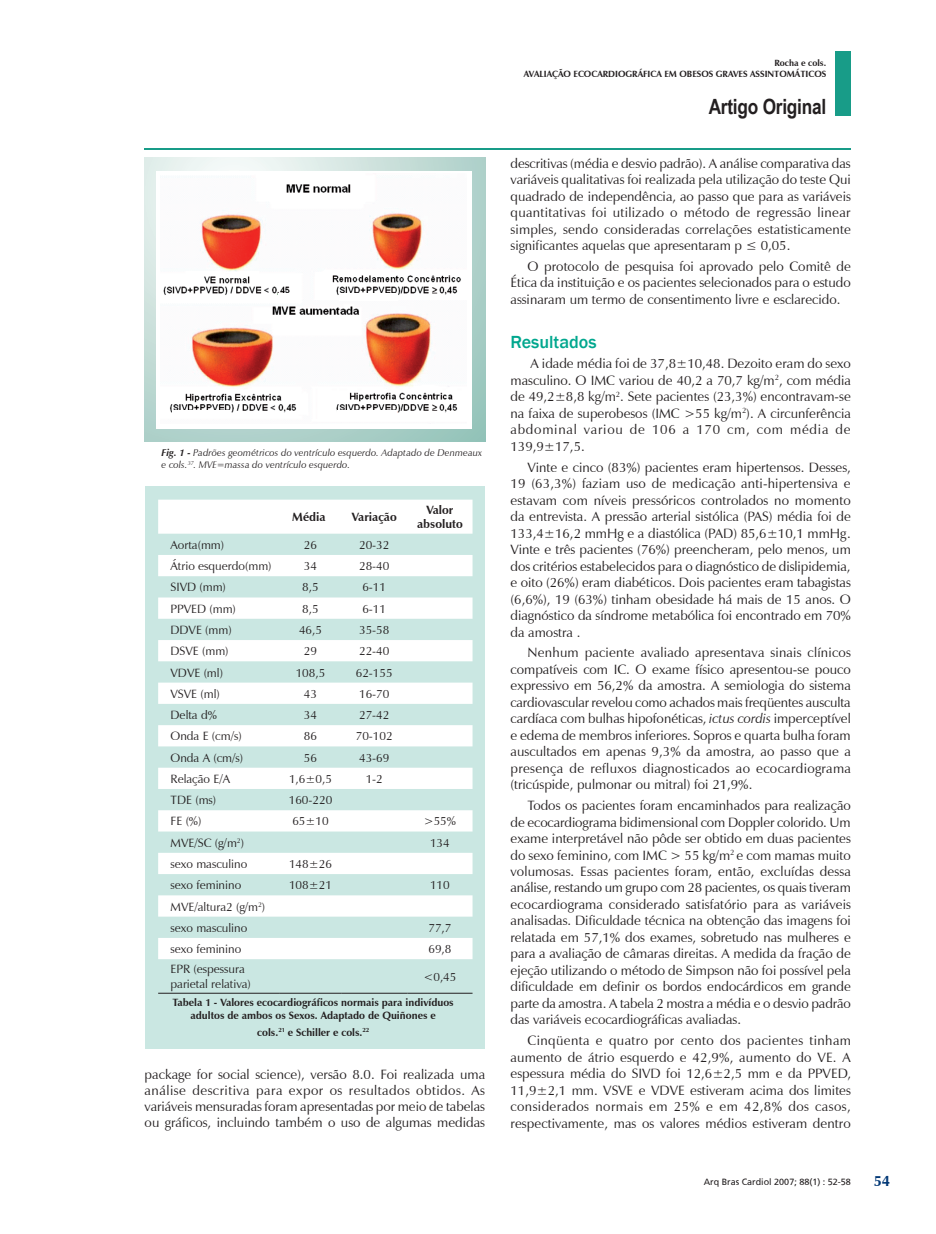
<style>
.page{position:relative;width:936px;height:1234px;background:#fff}
.page>*{position:absolute;margin:0;border:0;box-sizing:border-box;transform-origin:0 0}
.t1{font:700 21px "Arial Narrow";letter-spacing:-.01em;color:#231f20}
.t2{font:500 18px "Franklin Gothic";color:#00a78e}
.t3{font:700 15px "Zapf Humanist 601 BT";color:#013775}
.t4{font:13.5px/16.5px "Zapf Humanist 601 BT";color:#231f20;text-align:justify}
.t5{font:12px/21.3px "Zapf Humanist 601 BT";color:#231f20}
.t6{font:700 12px/14.4px "Zapf Humanist 601 BT";color:#231f20;text-align:center}
.t7{font:700 10.5px/12.6px "Zapf Humanist 601 BT";color:#231f20;text-align:center}
.t8{font:italic 9.75px/11.7px "Zapf Humanist 601 BT";letter-spacing:.01em;color:#231f20}
.t9{font:700 9px "Zapf Humanist 601 BT";color:#231f20}
.t10{font:9px "Frutiger";color:#231f20}
.s1{font-weight:700}
.s2{font-style:italic}
</style>
<div class="page">
<hr style="left:145px;top:148px;width:705px;height:1px;background:#189c88">
<div style="left:835px;top:51px;width:16px;height:65px;background:#189c88"></div>
<div style="left:145px;top:486px;width:340px;height:562px;background:#cae7e2"></div>
<svg style="left:158px;top:499px;width:314px;height:459px;fill:#fff"></svg>
<hr style="left:158px;top:992px;width:122px;height:1px;background:#231f20">
<hr style="left:280px;top:992px;width:61px;height:1px;background:#231f20">
<hr style="left:341px;top:992px;width:66px;height:1px;background:#231f20">
<hr style="left:407px;top:992px;width:65px;height:1px;background:#231f20">
<svg style="left:145px;top:157px;width:340px;height:284px;background:#c0dbd5"></svg>
<div style="left:156px;top:171px;width:316px;height:257px;background:#fff"></div>
<img style="left:163px;top:184px;width:298px;height:229px">
<div style="left:337px;top:410px;width:59px;height:8px;background:#fff"></div>
<div style="left:339px;top:293px;width:58px;height:8px;background:#fff"></div>
<div style="left:173px;top:410px;width:58px;height:8px;background:#fff"></div>
<div style="left:279px;top:293px;width:20px;height:8px;background:#fff"></div>
<p class="t8" style="left:162px;top:447px;width:322px"><span class="s1">Fig. 1 -</span> Padrões geométricos do ventrículo esquerdo. Adaptado de Denmeaux e cols.<sup>37</sup>. MVE=massa do ventrículo esquerdo.</p>
<p class="t6" style="left:292px;top:509px;width:35px">Média</p>
<p class="t6" style="left:352px;top:509px;width:46px">Variação</p>
<p class="t6" style="left:417px;top:502px;width:47px">Valor absoluto</p>
<p class="t5" style="left:170px;top:534px;width:55px">Aorta(mm)</p>
<p class="t5" style="left:304px;top:534px;width:15px">26</p>
<p class="t5" style="left:359px;top:534px;width:32px">20-32</p>
<p class="t5" style="left:170px;top:555px;width:103px">Átrio esquerdo(mm)</p>
<p class="t5" style="left:304px;top:555px;width:15px">34</p>
<p class="t5" style="left:359px;top:555px;width:32px">28-40</p>
<p class="t5" style="left:170px;top:576px;width:57px">SIVD (mm)</p>
<p class="t5" style="left:302px;top:576px;width:18px">8,5</p>
<p class="t5" style="left:362px;top:576px;width:25px">6-11</p>
<p class="t5" style="left:170px;top:597px;width:67px">PPVED (mm)</p>
<p class="t5" style="left:302px;top:597px;width:18px">8,5</p>
<p class="t5" style="left:362px;top:597px;width:25px">6-11</p>
<p class="t5" style="left:170px;top:619px;width:63px">DDVE (mm)</p>
<p class="t5" style="left:299px;top:619px;width:25px">46,5</p>
<p class="t5" style="left:359px;top:619px;width:32px">35-58</p>
<p class="t5" style="left:170px;top:640px;width:60px">DSVE (mm)</p>
<p class="t5" style="left:304px;top:640px;width:15px">29</p>
<p class="t5" style="left:359px;top:640px;width:32px">22-40</p>
<p class="t5" style="left:170px;top:661px;width:54px">VDVE (ml)</p>
<p class="t5" style="left:296px;top:661px;width:31px">108,5</p>
<p class="t5" style="left:356px;top:661px;width:38px">62-155</p>
<p class="t5" style="left:170px;top:683px;width:51px">VSVE (ml)</p>
<p class="t5" style="left:304px;top:683px;width:15px">43</p>
<p class="t5" style="left:359px;top:683px;width:32px">16-70</p>
<p class="t5" style="left:170px;top:704px;width:48px">Delta d%</p>
<p class="t5" style="left:304px;top:704px;width:15px">34</p>
<p class="t5" style="left:359px;top:704px;width:32px">27-42</p>
<p class="t5" style="left:170px;top:725px;width:73px">Onda E (cm/s)</p>
<p class="t5" style="left:304px;top:725px;width:15px">86</p>
<p class="t5" style="left:356px;top:725px;width:38px">70-102</p>
<p class="t5" style="left:170px;top:746px;width:74px">Onda A (cm/s)</p>
<p class="t5" style="left:304px;top:746px;width:15px">56</p>
<p class="t5" style="left:359px;top:746px;width:32px">43-69</p>
<p class="t5" style="left:170px;top:768px;width:61px">Relação E/A</p>
<p class="t5" style="left:289px;top:768px;width:44px">1,6±0,5</p>
<p class="t5" style="left:365px;top:768px;width:19px">1-2</p>
<p class="t5" style="left:170px;top:789px;width:47px">TDE (ms)</p>
<p class="t5" style="left:289px;top:789px;width:45px">160-220</p>
<p class="t5" style="left:170px;top:810px;width:32px">FE (%)</p>
<p class="t5" style="left:292px;top:810px;width:38px">65±10</p>
<p class="t5" style="left:423px;top:810px;width:34px">&gt;55%</p>
<p class="t5" style="left:170px;top:831px;width:75px">MVE/SC (g/m<sup>2</sup>)</p>
<p class="t5" style="left:430px;top:831px;width:21px">134</p>
<p class="t5" style="left:170px;top:853px;width:78px">sexo masculino</p>
<p class="t5" style="left:289px;top:853px;width:44px">148±26</p>
<p class="t5" style="left:170px;top:874px;width:72px">sexo feminino</p>
<p class="t5" style="left:289px;top:874px;width:44px">108±21</p>
<p class="t5" style="left:430px;top:874px;width:21px">110</p>
<p class="t5" style="left:170px;top:895px;width:96px">MVE/altura2 (g/m<sup>2</sup>) sexo masculino</p>
<p class="t5" style="left:428px;top:916px;width:25px">77,7</p>
<p class="t5" style="left:170px;top:938px;width:72px">sexo feminino</p>
<p class="t5" style="left:428px;top:938px;width:25px">69,8</p>
<p class="t5" style="left:170px;top:961px;width:82px;line-height:14.4px">EPR (espessura parietal relativa)</p>
<p class="t5" style="left:423px;top:965px;width:35px">&lt;0,45</p>
<p class="t7" style="left:173px;top:996px;width:282px">Tabela 1 - Valores ecocardiográficos normais para indivíduos adultos de ambos os Sexos. Adaptado de Quiñones e</p>
<p class="t7" style="left:257px;top:1025px;width:113px">cols.<sup>21</sup> e Schiller e cols.<sup>22</sup></p>
<p class="t4" style="left:145px;top:1065px;width:342px">package for social science), versão 8.0. Foi realizada uma análise descritiva para expor os resultados obtidos. As variáveis mensuradas foram apresentadas por meio de tabelas ou gráficos, incluindo também o uso de algumas medidas</p>
<p class="t9" style="left:774px;top:57px;width:53px">Rocha e cols.</p>
<p class="t9" style="left:523px;top:68px;width:62px">Avaliação Ecocar</p>
<p class="t9" style="left:608px;top:68px;width:14px">diogr</p>
<p class="t9" style="left:637px;top:68px;width:16px">áfica</p>
<p class="t9" style="left:664px;top:68px;width:163px">em Obesos Graves Assintomáticos</p>
<h1 class="t1" style="left:708px;top:90px;width:119px">Artigo Original</h1>
<p class="t4" style="left:510px;top:155px;width:342px">descritivas (média e desvio padrão). A análise comparativa das variáveis qualitativas foi realizada pela utilização do teste Qui quadrado de independência, ao passo que para as variáveis quantitativas foi utilizado o método de regressão linear simples, sendo consideradas correlações estatisticamente significantes aquelas que apresentaram p ≤ 0,05.</p>
<p class="t4" style="left:510px;top:258px;width:342px;text-indent:17px">O protocolo de pesquisa foi aprovado pelo Comitê de Ética da instituição e os pacientes selecionados para o estudo assinaram um termo de consentimento livre e esclarecido.</p>
<h2 class="t2" style="left:510px;top:330px;width:88px">Resultados</h2>
<p class="t4" style="left:510px;top:355px;width:342px;text-indent:20px">A idade média foi de 37,8±10,48. Dezoito eram do sexo masculino. O IMC variou de 40,2 a 70,7 kg/m<sup>2</sup>, com média de 49,2±8,8 kg/m<sup>2</sup>. Sete pacientes (23,3%) encontravam-se na faixa de superobesos (IMC &gt;55 kg/m<sup>2</sup>). A circunferência abdominal variou de 106 a 170 cm, com média de 139,9±17,5.</p>
<p class="t4" style="left:510px;top:458px;width:342px;text-indent:17px">Vinte e cinco (83%) pacientes eram hipertensos. Desses, 19 (63,3%) faziam uso de medicação anti-hipertensiva e estavam com níveis pressóricos controlados no momento da entrevista. A pressão arterial sistólica (PAS) média foi de 133,4±16,2 mmHg e a diastólica (PAD) 85,6±10,1 mmHg.<br>Vinte e três pacientes (76%) preencheram, pelo menos, um dos critérios estabelecidos para o diagnóstico de dislipidemia, e oito (26%) eram diabéticos. Dois pacientes eram tabagistas (6,6%), 19 (63%) tinham obesidade há mais de 15 anos. O diagnóstico da síndrome metabólica foi encontrado em 70% da amostra .</p>
<p class="t4" style="left:510px;top:644px;width:342px;text-indent:17px">Nenhum paciente avaliado apresentava sinais clínicos compatíveis com IC. O exame físico apresentou-se pouco expressivo em 56,2% da amostra. A semiologia do sistema cardiovascular revelou como achados mais freqüentes ausculta cardíaca com bulhas hipofonéticas, <span class="s2">ictus cordis</span> imperceptível e edema de membros inferiores. Sopros e quarta bulha foram auscultados em apenas 9,3% da amostra, ao passo que a presença de refluxos diagnosticados ao ecocardiograma (tricúspide, pulmonar ou mitral) foi 21,9%.</p>
<p class="t4" style="left:510px;top:797px;width:342px;text-indent:17px">Todos os pacientes foram encaminhados para realização de ecocardiograma bidimensional com Doppler colorido. Um exame interpretável não pôde ser obtido em duas pacientes do sexo feminino, com IMC &gt; 55 kg/m<sup>2</sup> e com mamas muito volumosas. Essas pacientes foram, então, excluídas dessa análise, restando um grupo com 28 pacientes, os quais tiveram ecocardiograma considerado satisfatório para as variáveis analisadas. Dificuldade técnica na obtenção das imagens foi relatada em 57,1% dos exames, sobretudo nas mulheres e para a avaliação de câmaras direitas. A medida da fração de ejeção utilizando o método de Simpson não foi possível pela dificuldade em definir os bordos endocárdicos em grande parte da amostra. A tabela 2 mostra a média e o desvio padrão das variáveis ecocardiográficas avaliadas.</p>
<p class="t4" style="left:510px;top:1031px;width:342px;text-indent:17px">Cinqüenta e quatro por cento dos pacientes tinham aumento de átrio esquerdo e 42,9%, aumento do VE. A espessura média do SIVD foi 12,6±2,5 mm e da PPVED, 11,9±2,1 mm. VSVE e VDVE estiveram acima dos limites considerados normais em 25% e em 42,8% dos casos, respectivamente, mas os valores médios estiveram dentro</p>
<p class="t10" style="left:703px;top:1175px;width:149px">Arq Bras Cardiol 2007; 88(1) : 52-58</p>
<p class="t3" style="left:873px;top:1171px;width:18px">54</p>
</div>
